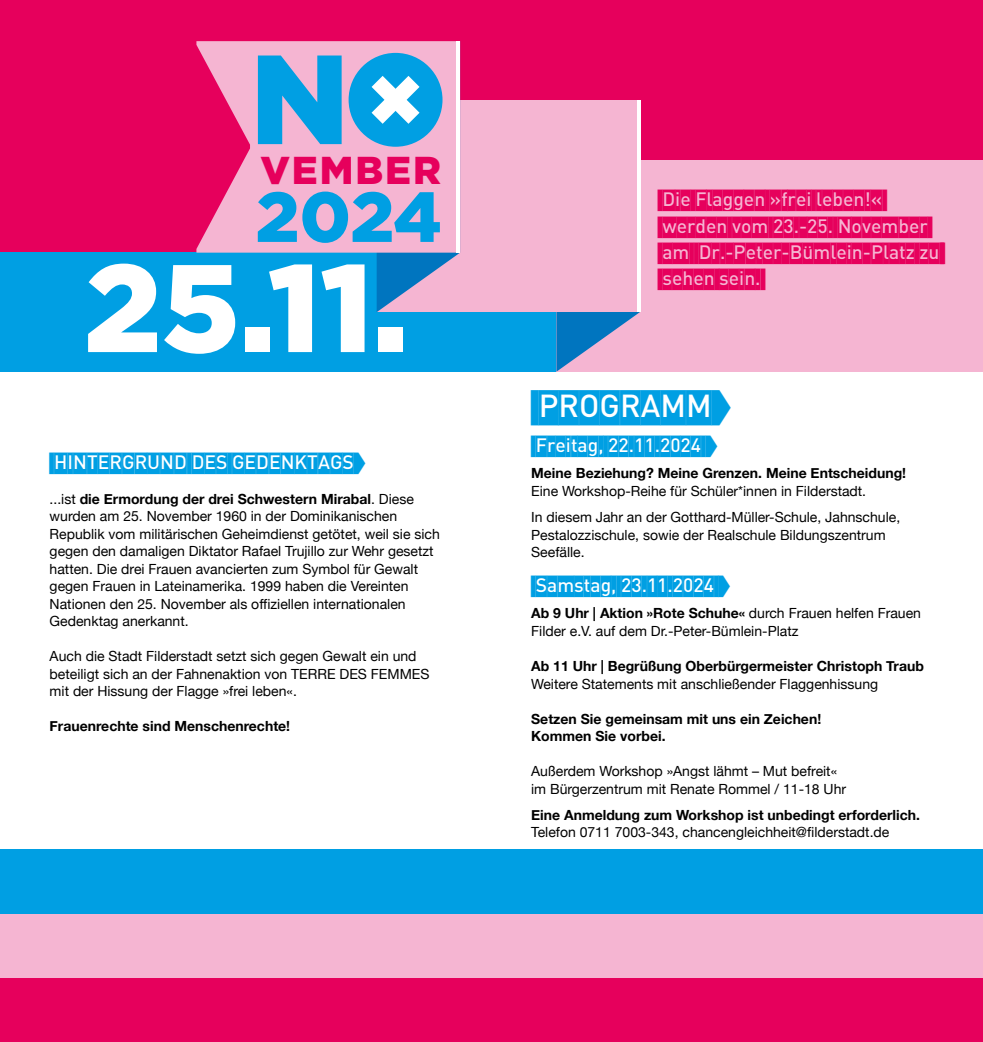
<style>
.page{position:relative;width:983px;height:1042px;background:#fff}
.page>*{position:absolute;margin:0;border:0;box-sizing:border-box;transform-origin:0 0}
.t1{font:900 124.25px "Gotham";color:#fff}
.t2{font:900 70.52px "Gotham";color:#009fe3}
.t3{font:900 38.85px "Gotham";letter-spacing:.05em;color:#e6005c}
.t4{font:31.5px "DIN Medium Block";color:#009fe3}
.t5{font:19.25px/26.2px "DIN Medium Block";color:#e6005c}
.t6{font:19.25px "DIN Medium Block";color:#009fe3}
.t7{font:14px/17.5px "Helvetica Neue";color:#000}
.t8{font:700 14px/17.5px "Helvetica Neue";color:#000}
.s1{font-weight:700}
</style>
<div class="page">
<div style="left:0;top:0;width:982px;height:372px;background:#e6005c"></div>
<div style="left:0;top:253px;width:982px;height:119px;background:#009fe3"></div>
<div style="left:0;top:977px;width:982px;height:65px;background:#e6005c"></div>
<div style="left:0;top:913px;width:982px;height:64px;background:#f5b5d2"></div>
<div style="left:0;top:849px;width:982px;height:64px;background:#009fe3"></div>
<div style="left:556px;top:160px;width:426px;height:212px;background:#f5b5d2"></div>
<svg style="left:556px;top:312px;width:83px;height:60px"></svg>
<div style="left:376px;top:101px;width:264px;height:211px;background:#f5b5d2"></div>
<svg style="left:196px;top:41px;width:175px;height:212px;fill:#f5b5d2"></svg>
<svg style="left:637px;top:101px;width:3px;height:211px"></svg>
<div style="left:348px;top:53px;width:94px;height:94px;background:#009fe3;border-radius:50%"></div>
<svg style="left:258px;top:56px;width:83px;height:88px;background:#3aa4de"></svg>
<svg style="left:371px;top:41px;width:89px;height:271px"></svg>
<h3 class="t3" style="left:260px;top:143px;width:182px">VEMBER</h3>
<h2 class="t2" style="left:255px;top:168px;width:188px">2024</h2>
<h3 class="t5" style="left:662px;top:186px;width:278px">DIE FLAGGEN »FREI LEBEN!«<br>WERDEN VOM 23.-25. NOVEMBER<br>AM DR.-PETER-BÜMLEIN-PLATZ ZU<br>SEHEN SEIN.</h3>
<h1 class="t1" style="left:84px;top:222px;width:326px">25.11.</h1>
<h3 class="t6" style="left:54px;top:449px;width:313px">HINTERGRUND DES GEDENKTAGS→</h3>
<p class="t7" style="left:50px;top:491px;width:391px">...ist <span class="s1">die Ermordung der drei Schwestern Mirabal</span>. Diese wurden am 25. November 1960 in der Dominikanischen Republik vom militärischen Geheimdienst getötet, weil sie sich gegen den damaligen Diktator Rafael Trujillo zur Wehr gesetzt hatten. Die drei Frauen avancierten zum Symbol für Gewalt gegen Frauen in Lateinamerika. 1999 haben die Vereinten Nationen den 25. November als offiziellen internationalen Gedenktag anerkannt.</p>
<p class="t7" style="left:50px;top:648px;width:381px">Auch die Stadt Filderstadt setzt sich gegen Gewalt ein und beteiligt sich an der Fahnenaktion von TERRE DES FEMMES mit der Hissung der Flagge »frei leben«.</p>
<p class="t8" style="left:50px;top:718px;width:242px">Frauenrechte sind Menschenrechte!</p>
<h3 class="t4" style="left:538px;top:386px;width:194px">PROGRAMM→</h3>
<h3 class="t6" style="left:535px;top:433px;width:183px">FREITAG, 22.11.2024 →</h3>
<p class="t8" style="left:531px;top:465px;width:376px">Meine Beziehung? Meine Grenzen. Meine Entscheidung!</p>
<p class="t7" style="left:531px;top:479px;width:370px;line-height:26.2px">Eine Workshop-Reihe für Schüler*innen in Filderstadt.<br>In diesem Jahr an der Gotthard-Müller-Schule, Jahnschule,</p>
<p class="t7" style="left:531px;top:527px;width:356px">Pestalozzischule, sowie der Realschule Bildungszentrum<br>Seefälle.</p>
<h3 class="t6" style="left:535px;top:573px;width:196px">SAMSTAG, 23.11.2024 →</h3>
<p class="t7" style="left:531px;top:605px;width:391px"><span class="s1">Ab 9 Uhr | Aktion »Rote Schuhe«</span> durch Frauen helfen Frauen<br>Filder e.V. auf dem Dr.-Peter-Bümlein-Platz</p>
<p class="t8" style="left:531px;top:657px;width:394px">Ab 11 Uhr | Begrüßung Oberbürgermeister Christoph Traub</p>
<p class="t7" style="left:531px;top:675px;width:348px">Weitere Statements mit anschließender Flaggenhissung</p>
<p class="t8" style="left:531px;top:710px;width:291px">Setzen Sie gemeinsam mit uns ein Zeichen!<br>Kommen Sie vorbei.</p>
<p class="t7" style="left:531px;top:763px;width:316px">Außerdem Workshop »Angst lähmt – Mut befreit« im Bürgerzentrum mit Renate Rommel / 11-18 Uhr</p>
<p class="t8" style="left:531px;top:806px;width:390px">Eine Anmeldung zum Workshop ist unbedingt erforderlich.</p>
<p class="t7" style="left:531px;top:824px;width:359px">Telefon 0711 7003-343, chancengleichheit@filderstadt.de</p>
</div>
